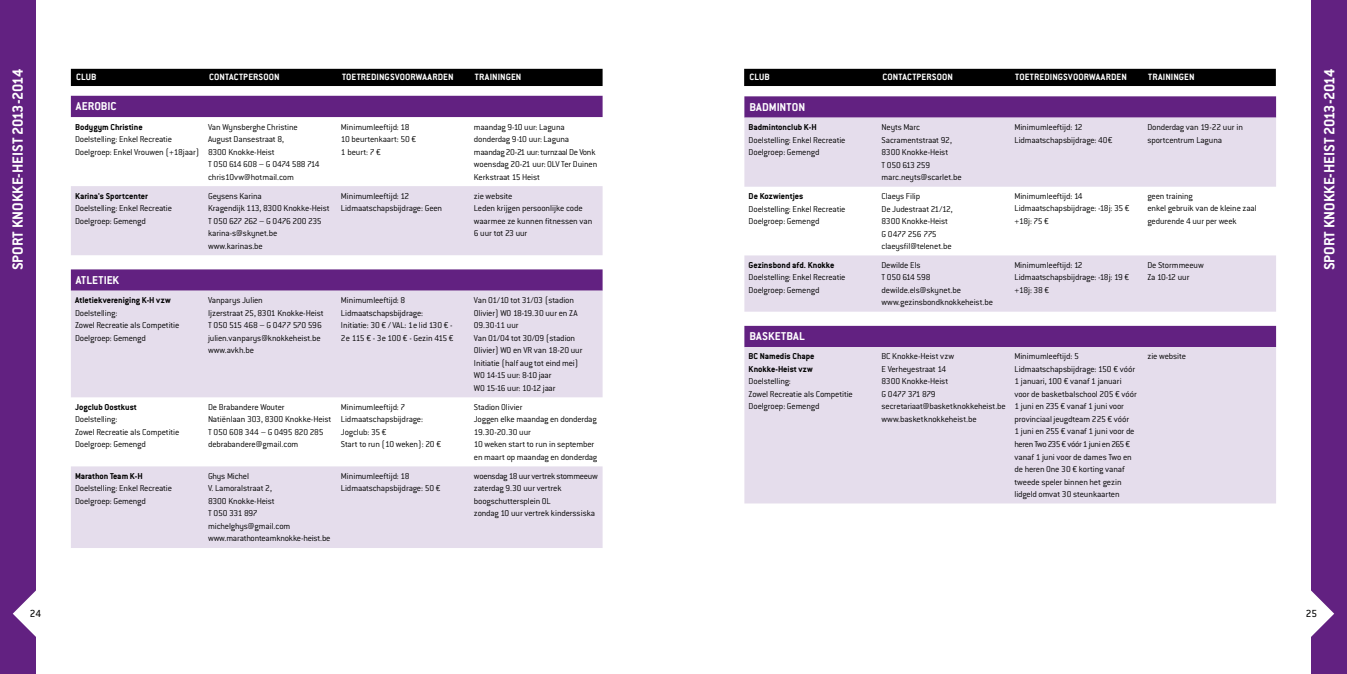
<style>
.page{position:relative;width:1347px;height:674px;background:#fff}
.page>*{position:absolute;margin:0;border:0;box-sizing:border-box;transform-origin:0 0}
.t1{font:700 16.25px "Conduit ITC Std";letter-spacing:-.01em;color:#fff}
.t2{font:700 12.5px "Conduit ITC Std";letter-spacing:.01em;color:#fff}
.t3{font:11.25px "Conduit ITC Std";color:#000}
.t4{font:700 10px "Conduit ITC Std";letter-spacing:.02em;color:#fff}
.t5{font:300 9.38px/12.5px "Conduit ITC Std";letter-spacing:-.015em;color:#000}
.t6{font:700 9.38px/12.5px "Conduit ITC Std";color:#000}
</style>
<div class="page">
<div style="left:0;top:0;width:35px;height:673px;background:#622181"></div>
<div style="left:1311px;top:0;width:35px;height:673px;background:#622181"></div>
<svg style="left:13px;top:575px;width:23px;height:76px"></svg>
<svg style="left:1311px;top:590px;width:23px;height:47px"></svg>
<div style="left:71px;top:69px;width:531px;height:17px;background:#000"></div>
<div style="left:744px;top:69px;width:531px;height:17px;background:#000"></div>
<div style="left:71px;top:96px;width:531px;height:22px;background:#622181"></div>
<svg style="left:71px;top:186px;width:531px;height:361px;fill:#e5ddec"></svg>
<svg style="left:744px;top:96px;width:532px;height:22px;background:#682a86"></svg>
<svg style="left:744px;top:118px;width:532px;height:385px;fill:#e5ddec"></svg>
<h1 class="t1" style="left:8px;top:270px;width:203px;rotate:-90deg">SPORT knokke-heist 2013-2014</h1>
<h1 class="t1" style="left:1319px;top:270px;width:203px;rotate:-90deg">SPORT knokke-heist 2013-2014</h1>
<p class="t4" style="left:76px;top:71px;width:16px">CLUB</p>
<p class="t4" style="left:209px;top:71px;width:71px">CONTACTPERSOON</p>
<p class="t4" style="left:342px;top:71px;width:107px">TOETREDINGSVOORWAARDEN</p>
<p class="t4" style="left:475px;top:71px;width:21px">TRAININGEN</p>
<p class="t4" style="left:749px;top:71px;width:16px">CLUB</p>
<p class="t4" style="left:882px;top:71px;width:71px">CONTACTPERSOON</p>
<p class="t4" style="left:1015px;top:71px;width:107px">TOETREDINGSVOORWAARDEN</p>
<p class="t4" style="left:1148px;top:71px;width:21px">TRAININGEN</p>
<h2 class="t2" style="left:76px;top:99px;width:41px">Aerobic</h2>
<p class="t6" style="left:75px;top:120px;width:69px">Bodygym Christine</p>
<p class="t5" style="left:75px;top:132px;width:126px">Doelstelling: Enkel Recreatie<br>Doelgroep: Enkel Vrouwen (+18jaar)</p>
<h2 class="t2" style="left:749px;top:99px;width:8px">Badm</h2>
<h2 class="t2" style="left:776px;top:99px;width:30px">inton</h2>
<p class="t6" style="left:748px;top:121px;width:68px">Badmintonclub K-H</p>
<p class="t5" style="left:748px;top:133px;width:98px">Doelstelling: Enkel Recreatie<br>Doelgroep: Gemengd</p>
<p class="t5" style="left:208px;top:120px;width:113px">Van Wynsberghe Christine<br>August Dansestraat 8,<br>8300 Knokke-Heist<br>T 050 614 608 – G 0474 588 714 chris10vw@hotmail.com</p>
<p class="t5" style="left:341px;top:120px;width:77px">Minimumleeftijd: 18<br>10 beurtenkaart: 50 €<br>1 beurt: 7 €</p>
<p class="t5" style="left:474px;top:120px;width:125px">maandag 9-10 uur: Laguna donderdag 9-10 uur: Laguna maandag 20-21 uur: turnzaal De Vonk woensdag 20-21 uur: OLV Ter Duinen<br>Kerkstraat 15 Heist</p>
<p class="t5" style="left:881px;top:121px;width:82px">Neyts Marc<br>Sacramentstraat 92,<br>8300 Knokke-Heist<br>T 050 613 259 marc.neyts@scarlet.be</p>
<p class="t5" style="left:1014px;top:120px;width:100px">Minimumleeftijd: 12<br>Lidmaatschapsbijdrage: 40€</p>
<p class="t5" style="left:1147px;top:120px;width:97px">Donderdag van 19-22 uur in sportcentrum Laguna</p>
<p class="t5" style="left:208px;top:189px;width:123px">Geysens Karina<br>Kragendijk 113, 8300 Knokke-Heist<br>T 050 627 262 – G 0476 200 235 karina-s@skynet.be www.karinas.be</p>
<p class="t5" style="left:341px;top:189px;width:103px">Minimumleeftijd: 12<br>Lidmaatschapsbijdrage: Geen</p>
<p class="t5" style="left:474px;top:189px;width:120px">zie website<br>Leden krijgen persoonlijke code waarmee ze kunnen fitnessen van<br>6 uur tot 23 uur</p>
<p class="t6" style="left:75px;top:189px;width:74px">Karina's Sportcenter</p>
<p class="t5" style="left:75px;top:201px;width:98px">Doelstelling: Enkel Recreatie<br>Doelgroep: Gemengd</p>
<p class="t5" style="left:881px;top:189px;width:73px">Claeys Filip<br>De Judestraat 21/12,<br>8300 Knokke-Heist<br>G 0477 256 775 claeysfil@telenet.be</p>
<p class="t5" style="left:1014px;top:189px;width:117px">Minimumleeftijd: 14<br>Lidmaatschapsbijdrage: -18j: 35 € +18j: 75 €</p>
<p class="t5" style="left:1147px;top:189px;width:111px">geen training<br>enkel gebruik van de kleine zaal gedurende 4 uur per week</p>
<p class="t6" style="left:748px;top:189px;width:56px">De Kozwientjes</p>
<p class="t5" style="left:748px;top:202px;width:98px">Doelstelling: Enkel Recreatie<br>Doelgroep: Gemengd</p>
<p class="t5" style="left:881px;top:258px;width:113px">Dewilde Els<br>T 050 614 598 dewilde.els@skynet.be www.gezinsbondknokkeheist.be</p>
<p class="t5" style="left:1014px;top:258px;width:116px">Minimumleeftijd: 12<br>Lidmaatschapsbijdrage: -18j: 19 € +18j: 38 €</p>
<p class="t5" style="left:1147px;top:258px;width:58px">De Stormmeeuw<br>Za 10-12 uur</p>
<p class="t6" style="left:748px;top:258px;width:87px">Gezinsbond afd. Knokke</p>
<p class="t5" style="left:748px;top:270px;width:98px">Doelstelling: Enkel Recreatie<br>Doelgroep: Gemengd</p>
<h2 class="t2" style="left:76px;top:272px;width:45px">Atletiek</h2>
<p class="t6" style="left:75px;top:293px;width:97px">Atletiekvereniging K-H vzw</p>
<p class="t5" style="left:75px;top:306px;width:106px">Doelstelling:<br>Zowel Recreatie als Competitie<br>Doelgroep: Gemengd</p>
<p class="t5" style="left:208px;top:293px;width:117px">Vanparys Julien<br>Ijzerstraat 25, 8301 Knokke-Heist<br>T 050 515 468 – G 0477 570 596 julien.vanparys@knokkeheist.be www.avkh.be</p>
<p class="t5" style="left:341px;top:293px;width:114px">Minimumleeftijd: 8<br>Lidmaatschapsbijdrage:<br>Initiatie: 30 € / VAL: 1e lid 130 € -<br>2e 115 € - 3e 100 € - Gezin 415 €</p>
<p class="t5" style="left:474px;top:293px;width:110px">Van 01/10 tot 31/03 (stadion<br>Olivier) WO 18-19.30 uur en ZA<br>09.30-11 uur<br>Van 01/04 tot 30/09 (stadion<br>Olivier) WO en VR van 18-20 uur<br>Initiatie (half aug tot eind mei)<br>WO 14-15 uur: 8-10 jaar<br>WO 15-16 uur: 10-12 jaar</p>
<h2 class="t2" style="left:749px;top:329px;width:51px">Basketbal</h2>
<p class="t6" style="left:748px;top:350px;width:67px">BC Namedis Chape<br>Knokke-Heist vzw</p>
<p class="t5" style="left:748px;top:375px;width:106px">Doelstelling:<br>Zowel Recreatie als Competitie<br>Doelgroep: Gemengd</p>
<p class="t5" style="left:881px;top:350px;width:126px">BC Knokke-Heist vzw<br>E Verheyestraat 14<br>8300 Knokke-Heist<br>G 0477 371 879 secretariaat@basketknokkeheist.be www.basketknokkeheist.be</p>
<p class="t5" style="left:1014px;top:350px;width:124px">Minimumleeftijd: 5<br>Lidmaatschapsbijdrage: 150 € vóór<br>1 januari, 100 € vanaf 1 januari voor de basketbalschool 205 € vóór<br>1 juni en 235 € vanaf 1 juni voor provinciaal jeugdteam 225 € vóór<br>1 juni en 255 € vanaf 1 juni voor de heren Two 235 € vóór 1 juni en 265 € vanaf 1 juni voor de dames Two en de heren One 30 € korting vanaf tweede speler binnen het gezin lidgeld omvat 30 steunkaarten</p>
<p class="t5" style="left:1147px;top:350px;width:40px">zie website</p>
<p class="t5" style="left:208px;top:400px;width:125px">De Brabandere Wouter<br>Natiënlaan 303, 8300 Knokke-Heist<br>T 050 608 344 – G 0495 820 285 debrabandere@gmail.com</p>
<p class="t5" style="left:341px;top:400px;width:102px">Minimumleeftijd: 7<br>Lidmaatschapsbijdrage:<br>Jogclub: 35 €<br>Start to run (10 weken): 20 €</p>
<p class="t5" style="left:474px;top:400px;width:125px">Stadion Olivier<br>Joggen elke maandag en donderdag<br>19.30-20.30 uur<br>10 weken start to run in september en maart op maandag en donderdag</p>
<p class="t6" style="left:75px;top:400px;width:63px">Jogclub Oostkust</p>
<p class="t5" style="left:75px;top:412px;width:106px">Doelstelling:<br>Zowel Recreatie als Competitie<br>Doelgroep: Gemengd</p>
<p class="t5" style="left:208px;top:469px;width:124px">Ghys Michel<br>V. Lamoralstraat 2,<br>8300 Knokke-Heist<br>T 050 331 897 michelghys@gmail.com www.marathonteamknokke-heist.be</p>
<p class="t5" style="left:341px;top:469px;width:101px">Minimumleeftijd: 18<br>Lidmaatschapsbijdrage: 50 €</p>
<p class="t5" style="left:474px;top:469px;width:125px">woensdag 18 uur vertrek stommeeuw zaterdag 9.30 uur vertrek boogschuttersplein OL<br>zondag 10 uur vertrek kinderssiska</p>
<p class="t6" style="left:75px;top:469px;width:68px">Marathon Team K-H</p>
<p class="t5" style="left:75px;top:481px;width:98px">Doelstelling: Enkel Recreatie<br>Doelgroep: Gemengd</p>
<p class="t3" style="left:30px;top:606px;width:13px">24</p>
<p class="t3" style="left:1305px;top:606px;width:13px">25</p>
</div>
